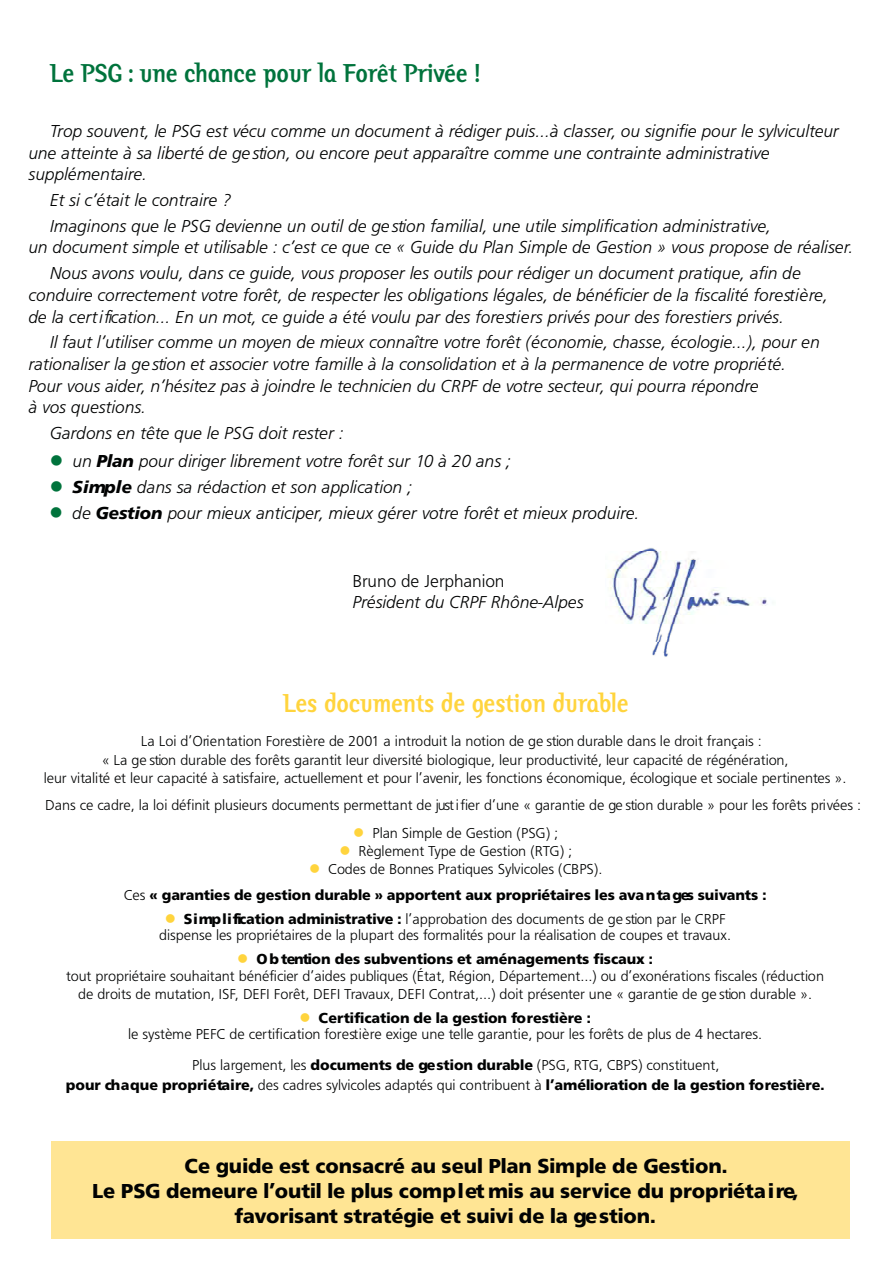
<style>
.page{position:relative;width:893px;height:1263px;background:#fff}
.page>*{position:absolute;margin:0;border:0;box-sizing:border-box;transform-origin:0 0}
.t1{font:700 27px "Nat West";letter-spacing:-.005em;color:#00733c}
.t2{font:700 27px "Nat West";letter-spacing:-.005em;color:#ffd43d}
.t3{font:700 21px "Frutus T";letter-spacing:-.005em;color:#010202}
.t4{font:italic 300 18px/21.6px "Frutus T";letter-spacing:-.005em;color:#010202}
.t5{font:300 18px "Frutus T";letter-spacing:-.005em;color:#010202}
.t6{font:300 15px/18.3px "Frutus T";letter-spacing:-.005em;color:#010202}
.t7{font:700 15px/24px "Frutus T";letter-spacing:-.005em;color:#010202}
.s1{font-weight:700}
.s2{font-weight:300}
</style>
<div class="page">
<div style="left:51px;top:1141px;width:798px;height:98px;background:#ffe594"></div>
<img style="left:607px;top:548px;width:160px;height:109px">
<h1 class="t1" style="left:50px;top:63px;width:432px">Le PSG : une chance pour la Fo rêt Privée !</h1>
<p class="t4" style="left:28px;top:121px;width:812px;text-indent:21px">Trop souvent, le PSG est vécu comme un document à ré d iger puis…à classer, ou signifie pour le sylv ic u lteur une atte in te à sa liberté de ge stion, ou encore peut appara ître comme une contra in te administra tive<br>s u p p lé m e n ta ire .</p>
<p class="t4" style="left:50px;top:188px;width:723px;line-height:25.8px">Et si c’était le contra ire ?<br>Imaginons que le PSG devienne un outil de ge stion familial, une utile simp lification administra tive,</p>
<p class="t4" style="left:50px;top:235px;width:805px;line-height:26px;text-indent:-21px">un document simple et utilisable : c’est ce que ce « Guide du Plan Simple de Gestion » vous propose de ré a lis e r.<br>Nous avons voulu, dans ce guide, vous proposer les outils pour ré d iger un document pra tique, afin de</p>
<p class="t4" style="left:28px;top:285px;width:801px">c o n d u ire corre c tement votre fo rêt, de re s p e c ter les obligations légales, de bénéficier de la fis c a lité fo re st iè re, de la cert i fication… En un mot, ce guide a été voulu par des fo re st ie rs privés pour des fo re stie rs privé s .</p>
<p class="t4" style="left:28px;top:332px;width:793px;text-indent:21px">Il faut l’utiliser comme un moyen de mieux connaître votre fo rêt (économie, chasse, écologie…), pour en rationaliser la ge stion et associer votre famille à la consolidation et à la permanence de votre pro p rié té.<br>Pour vous aider, n’h é s itez pas à joindre le te chnicien du CRPF de votre secte u r, qui pourra ré p o n d re<br>à vos qu e stio n s .</p>
<p class="t4" style="left:72px;top:420px;width:568px;line-height:26.7px;text-indent:-23px">G a rdons en tête que le PSG doit re ster :<br>un <span class="s1">P la n</span> pour diriger librement votre fo rêt sur 10 à 20 ans ;<br><span class="s1">S imp le</span> dans sa rédaction et son application ;<br>de <span class="s1">G e st io n</span> pour mieux anticiper, mieux gé rer votre fo rêt et mieux pro d u ire .</p>
<p class="t5" style="left:352px;top:571px;width:154px">B runo de Jerphanion</p>
<p class="t4" style="left:352px;top:592px;width:233px">P résident du CRPF Rhône-A lp e s</p>
<h1 class="t2" style="left:283px;top:693px;width:347px">Les documents de gestion durable</h1>
<p class="t6" style="left:102px;top:731px;width:688px;line-height:19.6px;text-indent:39px">La Loi d’Orie n tation Fo re st iè re de 2001 a introduit la notion de ge stion durable dans le droit français :<br>« La ge stion durable des fo rêts ga rantit leur dive rs ité biologique, leur pro d u c tiv ité, leur capacité de ré gé n é ration,</p>
<p class="t6" style="left:44px;top:765px;width:819px;line-height:26.4px">leur vita lité et leur capacité à satisfa ire, actuellement et pour l’ave n ir, les fonctions économique, écologique et sociale pertin e n tes ».<br>Dans ce cadre, la loi définit plusieurs documents perm ettant de just i fier d’une « ga rantie de ge stion durable » pour les fo rêts pri vées :</p>
<p class="t6" style="left:328px;top:824px;width:276px;text-align:center">Plan Simple de Gestion (PSG) ;<br>R è glement Type de Gestion (RTG) ;<br>Codes de Bonnes Pra tiques Sylvicoles (CBPS).</p>
<p class="t7" style="left:184px;top:883px;width:584px;text-indent:-60px"><span class="s2">Ces</span> « ga ranties de ge stion durable » a p p o rtent aux pro p rié ta ires les ava n ta ges suivants :<br>S i mp l i fication administ ra t ive : <span class="s2">l’a p p robation des documents de ge stion par le CRPF</span></p>
<p class="t6" style="left:159px;top:927px;width:573px">dispense les pro p rié ta ires de la plupart des fo rm a lités pour la réalisation de coupes et trava u x .</p>
<p class="t7" style="left:256px;top:948px;width:398px">O b tention des subventions et aménagements fiscaux :</p>
<p class="t6" style="left:66px;top:967px;width:759px;text-align:center">tout pro p rié ta ire souhaitant bénéficier d’aides publiques (État, Région, Département…) ou d’exo n é rations fiscales (réduction de droits de mutation, ISF, DEFI Fo rêt, DEFI Travaux, DEFI Contrat,…) doit pré s e n ter une « ga rantie de ge stion durable ».</p>
<p class="t7" style="left:319px;top:1007px;width:274px">C e rt ification de la ge stion fo re st iè re :</p>
<p class="t6" style="left:192px;top:1020px;width:571px;line-height:30.8px;text-indent:-64px">le système PEFC de certification fo re st iè re ex ige une telle ga rantie, pour les fo rêts de plus de 4 hecta res.<br>Plus largement, les <span class="s1">documents de ge stion durable</span> (PSG, RTG, CBPS) constituent,</p>
<p class="t7" style="left:66px;top:1074px;width:760px">pour ch a que pro p rié ta ire , <span class="s2">des cadres sylvicoles adaptés qui contribuent à</span> l’a m é lio ration de la ge stion fo re st iè re .</p>
<p class="t3" style="left:184px;top:1156px;width:544px">Ce guide est consacré au seul Plan Simple de Gest io n .</p>
<p class="t3" style="left:92px;top:1182px;width:707px">Le PSG demeure l’outil le plus comp l et mis au service du pro p rié ta i re,</p>
<p class="t3" style="left:235px;top:1207px;width:423px">favo risant st ra tégie et suivi de la ge st io n .</p>
</div>
